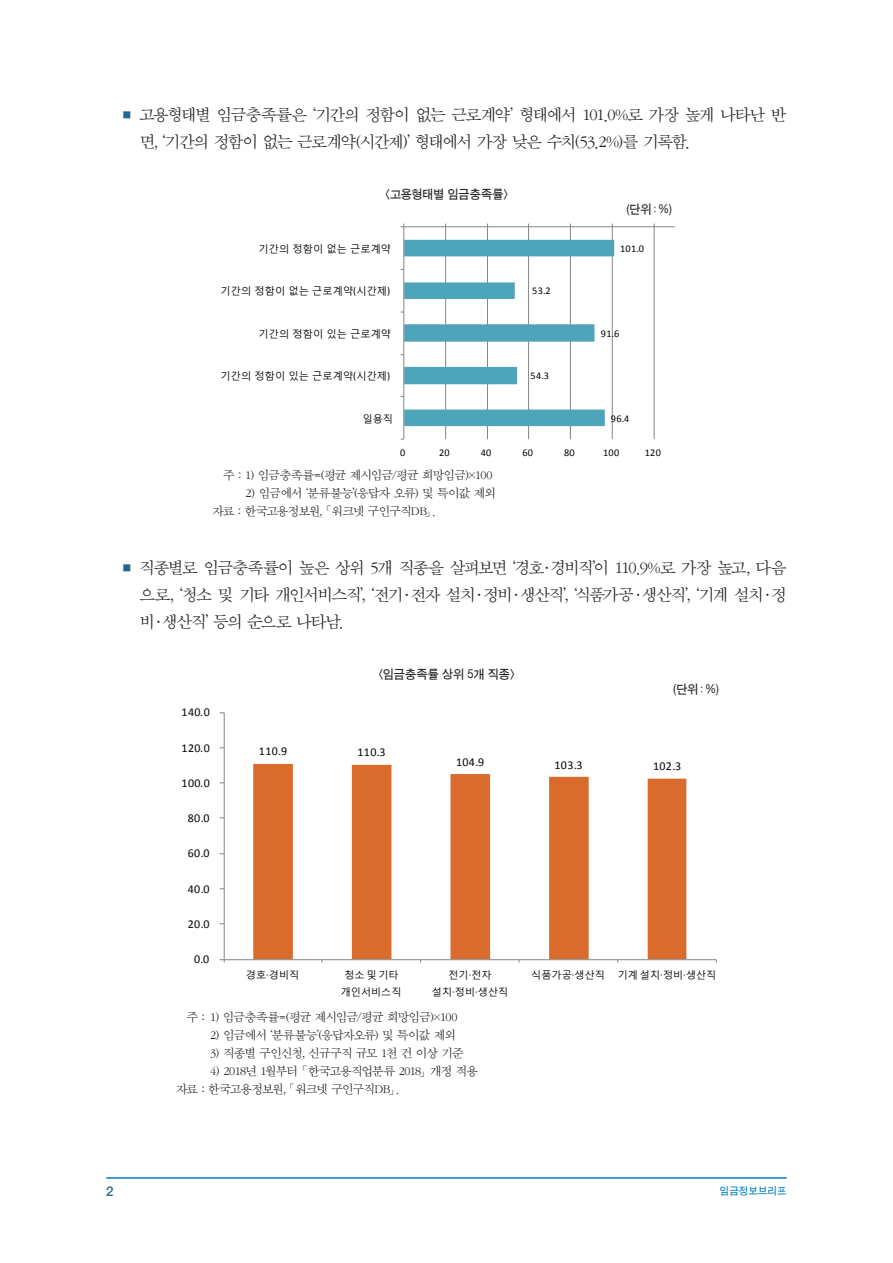
<style>
.page{position:relative;width:893px;height:1263px;background:#fff}
.page>*{position:absolute;margin:0;border:0;box-sizing:border-box;transform-origin:0 0}
.본문{font:17.25px/27px "Sand Sm";letter-spacing:-.07em;color:#231f20}
.t1{font:13.5px "Sand Kg";color:#25688f}
.주{font:12.75px "Sand Sm";letter-spacing:-.055em;color:#231f20}
.자료{font:12.75px "Sand Sm";letter-spacing:-.055em;color:#231f20}
.그림제목{font:12.75px "Sand Tg";letter-spacing:-.005em;color:#231f20}
.단위{font:12.75px "Sand Tg";color:#231f20}
.t2{font:12px "Calibri";letter-spacing:.03em;color:#030303}
.t3{font:10.5px "Sand Tg";letter-spacing:.01em;color:#007ec5}
.t4{font:10.2px/16.6px "Malgun Gothic";color:#030303;text-align:center}
.t5{font:10.2px "Calibri";letter-spacing:.03em;color:#030303}
.s1{color:#25688f}
.s2{font-family:"Calibri"}
</style>
<div class="page">
<hr style="left:106px;top:1177px;width:681px;height:2px;background:#007ec5">
<hr style="left:654px;top:227px;width:1px;height:212px;background:#848588">
<hr style="left:612px;top:227px;width:1px;height:212px;background:#848588">
<hr style="left:570px;top:227px;width:1px;height:212px;background:#848588">
<hr style="left:528px;top:227px;width:1px;height:212px;background:#848588">
<hr style="left:487px;top:227px;width:1px;height:212px;background:#848588">
<hr style="left:445px;top:227px;width:1px;height:212px;background:#848588">
<hr style="left:404px;top:226px;width:271px;height:1px;background:#848588">
<hr style="left:403px;top:227px;width:1px;height:212px;background:#848588">
<svg style="left:401px;top:240px;width:213px;height:186px"></svg>
<svg style="left:253px;top:764px;width:433px;height:195px"></svg>
<hr style="left:224px;top:713px;width:1px;height:247px;background:#848588">
<hr style="left:224px;top:959px;width:492px;height:1px;background:#848588">
<svg style="left:220px;top:959px;width:5px;height:3px"></svg>
<p class="본문" style="left:139px;top:102px;width:649px;text-indent:-20px"><span class="s1">■</span> 고용형태별 임금충족률은 ‘기간의 정함이 없는 근로계약’ 형태에서 101.0%로 가장 높게 나타난 반 면, ‘기간의 정함이 없는 근로계약(시간제)’ 형태에서 가장 낮은 수치(53.2%)를 기록함.</p>
<p class="그림제목" style="left:383px;top:188px;width:127px">&lt;고용형태별 임금충족률&gt;</p>
<p class="단위" style="left:627px;top:203px;width:47px">(단위：%)</p>
<p class="t5" style="left:620px;top:242px;width:26px">101.0</p>
<p class="t5" style="left:532px;top:285px;width:20px">53.2</p>
<p class="t5" style="left:601px;top:327px;width:20px">91.6</p>
<p class="t5" style="left:531px;top:370px;width:20px">54.3</p>
<p class="t5" style="left:611px;top:412px;width:20px">96.4</p>
<p class="t5" style="left:400px;top:446px;width:7px">0</p>
<p class="t5" style="left:439px;top:446px;width:12px">20</p>
<p class="t5" style="left:481px;top:446px;width:12px">40</p>
<p class="t5" style="left:522px;top:446px;width:12px">60</p>
<p class="t5" style="left:564px;top:446px;width:12px">80</p>
<p class="t5" style="left:603px;top:446px;width:18px">100</p>
<p class="t5" style="left:645px;top:446px;width:18px">120</p>
<p class="t4" style="left:259px;top:240px;width:134px">기간의 정함이 없는 근로계약</p>
<p class="t4" style="left:221px;top:283px;width:171px">기간의 정함이 없는 근로계약<span class="s2">(</span>시간제<span class="s2">)</span></p>
<p class="t4" style="left:259px;top:325px;width:134px">기간의 정함이 있는 근로계약</p>
<p class="t4" style="left:221px;top:367px;width:171px">기간의 정함이 있는 근로계약<span class="s2">(</span>시간제<span class="s2">)</span></p>
<p class="t4" style="left:362px;top:410px;width:32px">일용직</p>
<p class="주" style="left:223px;top:469px;width:271px">주 : 1) 임금충족률=(평균 제시임금/평균 희망임금)×100</p>
<p class="주" style="left:246px;top:487px;width:252px">2) 임금에서 ‘분류불능’(응답자 오류) 및 특이값 제외</p>
<p class="자료" style="left:213px;top:505px;width:226px">자료 : 한국고용정보원, 「워크넷 구인구직DB」.</p>
<p class="본문" style="left:139px;top:555px;width:649px;text-align:justify;text-indent:-20px"><span class="s1">■</span> 직종별로 임금충족률이 높은 상위 5개 직종을 살펴보면 ‘경호·경비직’이 110.9%로 가장 높고, 다음 으로, ‘청소 및 기타 개인서비스직’, ‘전기·전자 설치·정비·생산직’, ‘식품가공·생산직’, ‘기계 설치·정 비·생산직’ 등의 순으로 나타남.</p>
<p class="그림제목" style="left:377px;top:668px;width:141px">&lt;임금충족률 상위 5개 직종&gt;</p>
<p class="단위" style="left:673px;top:683px;width:47px">(단위：%)</p>
<p class="t2" style="left:182px;top:705px;width:30px">140.0</p>
<p class="t2" style="left:182px;top:740px;width:30px">120.0</p>
<p class="t2" style="left:182px;top:775px;width:30px">100.0</p>
<p class="t2" style="left:188px;top:810px;width:23px">80.0</p>
<p class="t2" style="left:188px;top:846px;width:23px">60.0</p>
<p class="t2" style="left:188px;top:881px;width:23px">40.0</p>
<p class="t2" style="left:188px;top:916px;width:23px">20.0</p>
<p class="t2" style="left:194px;top:951px;width:17px">0.0</p>
<p class="t2" style="left:259px;top:744px;width:30px">110.9</p>
<p class="t2" style="left:357px;top:745px;width:30px">110.3</p>
<p class="t2" style="left:456px;top:754px;width:30px">104.9</p>
<p class="t2" style="left:554px;top:757px;width:30px">103.3</p>
<p class="t2" style="left:653px;top:759px;width:30px">102.3</p>
<p class="t4" style="left:246px;top:966px;width:55px">경호<span class="s2">·</span>경비직</p>
<p class="t4" style="left:341px;top:966px;width:62px">청소및기타 개인서비스직</p>
<p class="t4" style="left:432px;top:966px;width:78px">전기<span class="s2">·</span>전자 설치<span class="s2">·</span>정비<span class="s2">·</span>생산직</p>
<p class="t4" style="left:531px;top:966px;width:75px">식품가공<span class="s2">·</span>생산직</p>
<p class="t4" style="left:618px;top:966px;width:100px">기계 설치<span class="s2">·</span>정비<span class="s2">·</span>생산직</p>
<p class="주" style="left:187px;top:1011px;width:272px">주 : 1) 임금충족률=(평균 제시임금/평균 희망임금)×100</p>
<p class="주" style="left:210px;top:1029px;width:247px">2) 임금에서 ‘분류불능’(응답자오류) 및 특이값 제외</p>
<p class="주" style="left:210px;top:1047px;width:255px">3) 직종별 구인신청, 신규구직 규모 1천 건 이상 기준</p>
<p class="주" style="left:210px;top:1065px;width:269px">4) 2018년 1월부터 「한국고용직업분류 2018」개정 적용</p>
<p class="자료" style="left:176px;top:1083px;width:226px">자료 : 한국고용정보원, 「워크넷 구인구직DB」.</p>
<p class="t1" style="left:106px;top:1185px;width:9px">2</p>
<p class="t3" style="left:720px;top:1185px;width:68px">임금정보브리프</p>
</div>
